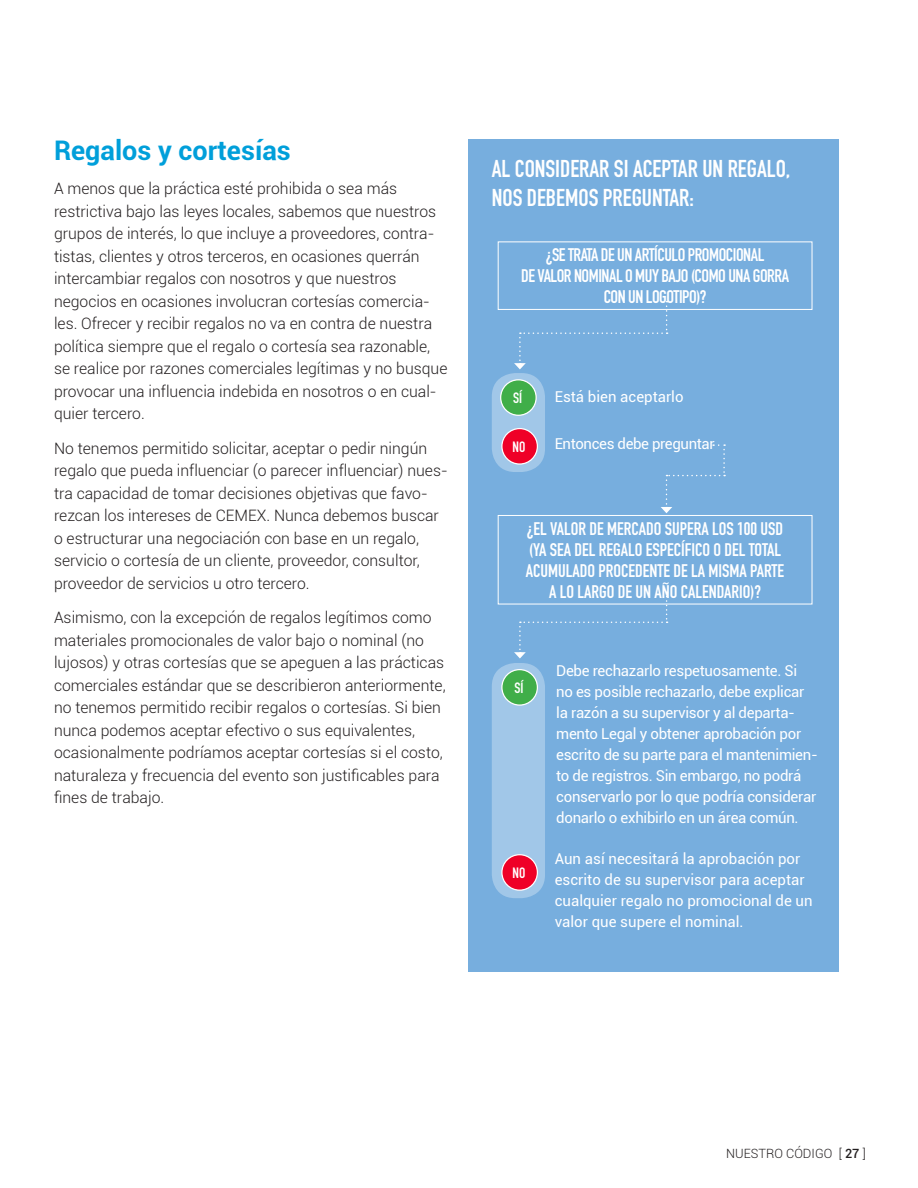
<style>
.page{position:relative;width:918px;height:1188px;background:#fff}
.page>*{position:absolute;margin:0;border:0;box-sizing:border-box;transform-origin:0 0}
.t1{font:700 27px "Roboto";color:#009fda}
.t2{font:700 24px/28.8px "DIN Condensed";color:#fff}
.t3{font:700 18px/21px "DIN Condensed";color:#fff;text-align:center}
.t4{font:700 18px/21px "DIN Condensed";letter-spacing:-.025em;color:#fff;text-align:center}
.t5{font:300 15.75px/22.5px "Roboto";color:#231f20}
.t6{font:15px/21px "Roboto";letter-spacing:-.02em;color:#fff}
.t7{font:15px/21px "Roboto";color:#fff}
.t8{font:700 14.85px "DIN Condensed";color:#fff}
.t9{font:300 12.75px "Roboto";color:#231f20}
.s1{font-weight:500}
</style>
<div class="page">
<div style="left:469px;top:140px;width:370px;height:832px;background:#77aede"></div>
<div style="left:492px;top:373px;width:53px;height:99px;background:#a1c7e8;border-radius:24px"></div>
<div style="left:492px;top:663px;width:53px;height:235px;background:#a1c7e8;border-radius:24px"></div>
<div style="left:498px;top:242px;width:314px;height:68px;border:1px solid #fff"></div>
<div style="left:498px;top:515px;width:314px;height:89px;border:1px solid #fff"></div>
<div style="left:501px;top:380px;width:35px;height:35px;background:#40ae49;border-radius:50%"></div>
<div style="left:500px;top:379px;width:37px;height:37px;border:1px solid #fff;border-radius:50%"></div>
<div style="left:502px;top:670px;width:35px;height:35px;background:#40ae49;border-radius:50%"></div>
<div style="left:501px;top:669px;width:37px;height:37px;border:1px solid #fff;border-radius:50%"></div>
<div style="left:502px;top:429px;width:35px;height:35px;background:#ef0027;border-radius:50%"></div>
<div style="left:501px;top:428px;width:37px;height:37px;border:1px solid #fff;border-radius:50%"></div>
<div style="left:502px;top:855px;width:35px;height:35px;background:#ef0027;border-radius:50%"></div>
<div style="left:501px;top:854px;width:37px;height:37px;border:1px solid #fff;border-radius:50%"></div>
<svg style="left:661px;top:444px;width:64px;height:69px"></svg>
<svg style="left:514px;top:301px;width:154px;height:68px"></svg>
<svg style="left:514px;top:591px;width:154px;height:67px"></svg>
<p class="t1" style="left:54px;top:131px;width:238px">Regalos y cortesías</p>
<p class="t5" style="left:54px;top:177px;width:395px">A menos que la práctica esté prohibida o sea más restrictiva bajo las leyes locales, sabemos que nuestros grupos de interés, lo que incluye a proveedores, contra&shy;tistas, clientes y otros terceros, en ocasiones querrán intercambiar regalos con nosotros y que nuestros negocios en ocasiones involucran cortesías comercia&shy;les. Ofrecer y recibir regalos no va en contra de nuestra política siempre que el regalo o cortesía sea razonable, se realice por razones comerciales legítimas y no busque provocar una influencia indebida en nosotros o en cual&shy;quier tercero.</p>
<p class="t5" style="left:54px;top:436px;width:395px">No tenemos permitido solicitar, aceptar o pedir ningún regalo que pueda influenciar (o parecer influenciar) nues&shy;tra capacidad de tomar decisiones objetivas que favo&shy;rezcan los intereses de CEMEX. Nunca debemos buscar o estructurar una negociación con base en un regalo, servicio o cortesía de un cliente, proveedor, consultor, proveedor de servicios u otro tercero.</p>
<p class="t5" style="left:54px;top:606px;width:393px">Asimismo, con la excepción de regalos legítimos como materiales promocionales de valor bajo o nominal (no lujosos) y otras cortesías que se apeguen a las prácticas comerciales estándar que se describieron anteriormente, no tenemos permitido recibir regalos o cortesías. Si bien nunca podemos aceptar efectivo o sus equivalentes, ocasionalmente podríamos aceptar cortesías si el costo, naturaleza y frecuencia del evento son justificables para fines de trabajo.</p>
<p class="t2" style="left:492px;top:154px;width:300px">AL CONSIDERAR SI ACEPTAR UN REGALO,<br>NOS DEBEMOS PREGUNTAR:</p>
<p class="t4" style="left:521px;top:244px;width:269px">¿SE TRATA DE UN ARTÍCULO PROMOCIONAL<br>DE VALOR NOMINAL O MUY BAJO (COMO UNA GORRA<br>CON UN LOGOTIPO)?</p>
<p class="t8" style="left:513px;top:388px;width:11px">SÍ</p>
<p class="t8" style="left:513px;top:436px;width:14px">NO</p>
<p class="t7" style="left:555px;top:385px;width:130px">Está bien aceptarlo</p>
<p class="t6" style="left:555px;top:432px;width:161px">Entonces debe preguntar</p>
<p class="t3" style="left:526px;top:518px;width:260px">¿EL VALOR DE MERCADO SUPERA LOS 100 USD (YA SEA DEL REGALO ESPECÍFICO O DEL TOTAL ACUMULADO PROCEDENTE DE LA MISMA PARTE A LO LARGO DE UN AÑO CALENDARIO)?</p>
<p class="t8" style="left:515px;top:677px;width:11px">SÍ</p>
<p class="t8" style="left:513px;top:863px;width:14px">NO</p>
<p class="t6" style="left:556px;top:660px;width:263px">Debe rechazarlo respetuosamente. Si<br>no es posible rechazarlo, debe explicar la razón a su supervisor y al departa&shy;mento Legal y obtener aprobación por escrito de su parte para el mantenimien&shy;to de registros. Sin embargo, no podrá conservarlo por lo que podría considerar donarlo o exhibirlo en un área común.</p>
<p class="t7" style="left:555px;top:847px;width:259px">Aun así necesitará la aprobación por escrito de su supervisor para aceptar cualquier regalo no promocional de un valor que supere el nominal.</p>
<p class="t9" style="left:726px;top:1145px;width:141px">NUESTRO CÓDIGO [ <span class="s1">27</span> ]</p>
</div>
